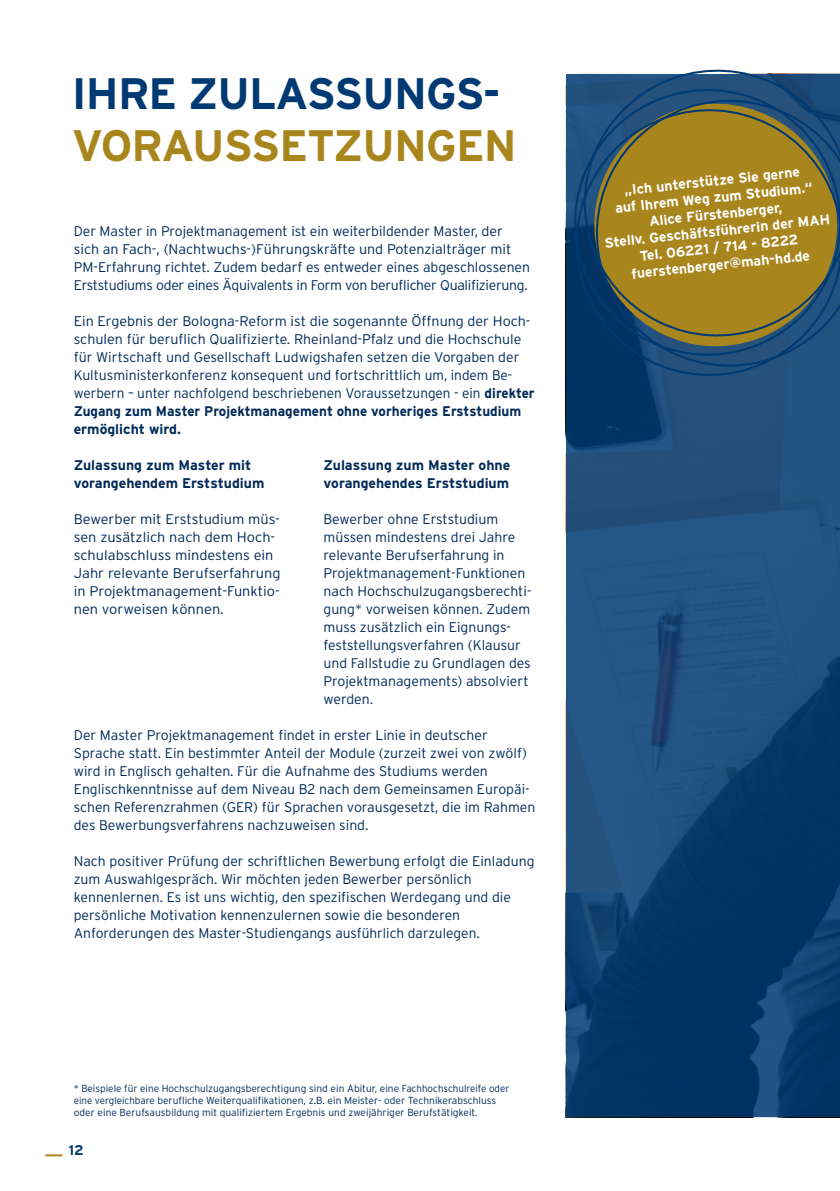
<style>
.page{position:relative;width:840px;height:1191px;background:#fff}
.page>*{position:absolute;margin:0;border:0;box-sizing:border-box;transform-origin:0 0}
.t1{font:700 44px "Interstate";letter-spacing:-.02em;color:#003a73}
.t2{font:700 44px "Interstate";letter-spacing:-.02em;color:#a9861d}
.t3{font:300 14px/18px "Interstate";color:#002a58}
.t4{font:300 14px/18px "Interstate";color:#002a58;scale:1.04 1}
.t5{font:700 14px/16.8px "Interstate";color:#fff;text-align:center}
.t6{font:700 14px/18px "Interstate";color:#002a58}
.t7{font:700 14px "Interstate";color:#003a73}
.t8{font:300 10.2px/12.2px "Interstate";color:#002a58}
.s1{font-weight:700}
</style>
<div class="page">
<svg style="left:45px;top:1154px;width:17px;height:2px"></svg>
<svg style="left:565px;top:393px;width:274px;height:724px;background:#164675"></svg>
<svg style="left:565px;top:69px;width:274px;height:20px"></svg>
<svg style="left:565px;top:89px;width:274px;height:304px;background:#656945"></svg>
<h1 class="t1" style="left:72px;top:69px;width:430px">IHRE ZULASSUNGS-</h1>
<h1 class="t2" style="left:72px;top:121px;width:446px">VORAUSSETZUNGEN</h1>
<p class="t3" style="left:74px;top:222px;width:457px">Der Master in Projektmanagement ist ein weiterbildender Master, der sich an Fach-, (Nachtwuchs-)Führungskräfte und Potenzialträger mit PM-Erfahrung richtet. Zudem bedarf es entweder eines abgeschlossenen Erststudiums oder eines Äquivalents in Form von beruflicher Qualifizierung.</p>
<p class="t3" style="left:74px;top:312px;width:462px">Ein Ergebnis der Bologna-Reform ist die sogenannte Öffnung der Hoch&shy;schulen für beruflich Qualifizierte. Rheinland-Pfalz und die Hochschule für Wirtschaft und Gesellschaft Ludwigshafen setzen die Vorgaben der Kultusministerkonferenz konsequent und fortschrittlich um, indem Be&shy;werbern – unter nachfolgend beschriebenen Voraussetzungen - ein <span class="s1">direkter Zugang zum Master Projektmanagement ohne vorheriges Erststudium ermöglicht wird.</span></p>
<p class="t6" style="left:74px;top:456px;width:192px">Zulassung zum Master mit vorangehendem Erststudium</p>
<p class="t4" style="left:74px;top:510px;width:200px">Bewerber mit Erststudium müs&shy;sen zusätzlich nach dem Hoch&shy;schulabschluss mindestens ein<br>Jahr relevante Berufserfahrung in Projektmanagement-Funktio&shy;nen vorweisen können.</p>
<p class="t6" style="left:323px;top:456px;width:188px">Zulassung zum Master ohne vorangehendes Erststudium</p>
<p class="t3" style="left:323px;top:510px;width:209px">Bewerber ohne Erststudium müssen mindestens drei Jahre relevante Berufserfahrung in<br>Projektmanagement-Funktionen nach Hochschulzugangsberechti&shy;gung* vorweisen können. Zudem muss zusätzlich ein Eignungs&shy;feststellungsverfahren (Klausur und Fallstudie zu Grundlagen des<br>Projektmanagements) absolviert werden.</p>
<p class="t3" style="left:74px;top:726px;width:463px">Der Master Projektmanagement findet in erster Linie in deutscher Sprache statt. Ein bestimmter Anteil der Module (zurzeit zwei von zwölf) wird in Englisch gehalten. Für die Aufnahme des Studiums werden Englischkenntnisse auf dem Niveau B2 nach dem Gemeinsamen Europäi&shy;schen Referenzrahmen (GER) für Sprachen vorausgesetzt, die im Rahmen des Bewerbungsverfahrens nachzuweisen sind.</p>
<p class="t3" style="left:74px;top:852px;width:462px">Nach positiver Prüfung der schriftlichen Bewerbung erfolgt die Einladung zum Auswahlgespräch. Wir möchten jeden Bewerber persönlich kennenlernen. Es ist uns wichtig, den spezifischen Werdegang und die persönliche Motivation kennenzulernen sowie die besonderen Anforderungen des Master-Studiengangs ausführlich darzulegen.</p>
<p class="t8" style="left:74px;top:1082px;width:437px">* Beispiele für eine Hochschulzugangsberechtigung sind ein Abitur, eine Fachhochschulreife oder eine vergleichbare berufliche Weiterqualifikationen, z.B. ein Meister- oder Technikerabschluss oder eine Berufsausbildung mit qualifiziertem Ergebnis und zweijähriger Berufstätigkeit.</p>
<p class="t7" style="left:69px;top:1142px;width:16px">12</p>
<p class="t5" style="left:598px;top:184px;width:228px;rotate:-6deg">„Ich unterstütze Sie gerne<br>auf Ihrem Weg zum Studium.“<br>Alice Fürstenberger,<br>Stellv. Geschäftsführerin der MAH<br>Tel. 06221 / 714 - 8222 fuerstenberger@mah-hd.de</p>
</div>
